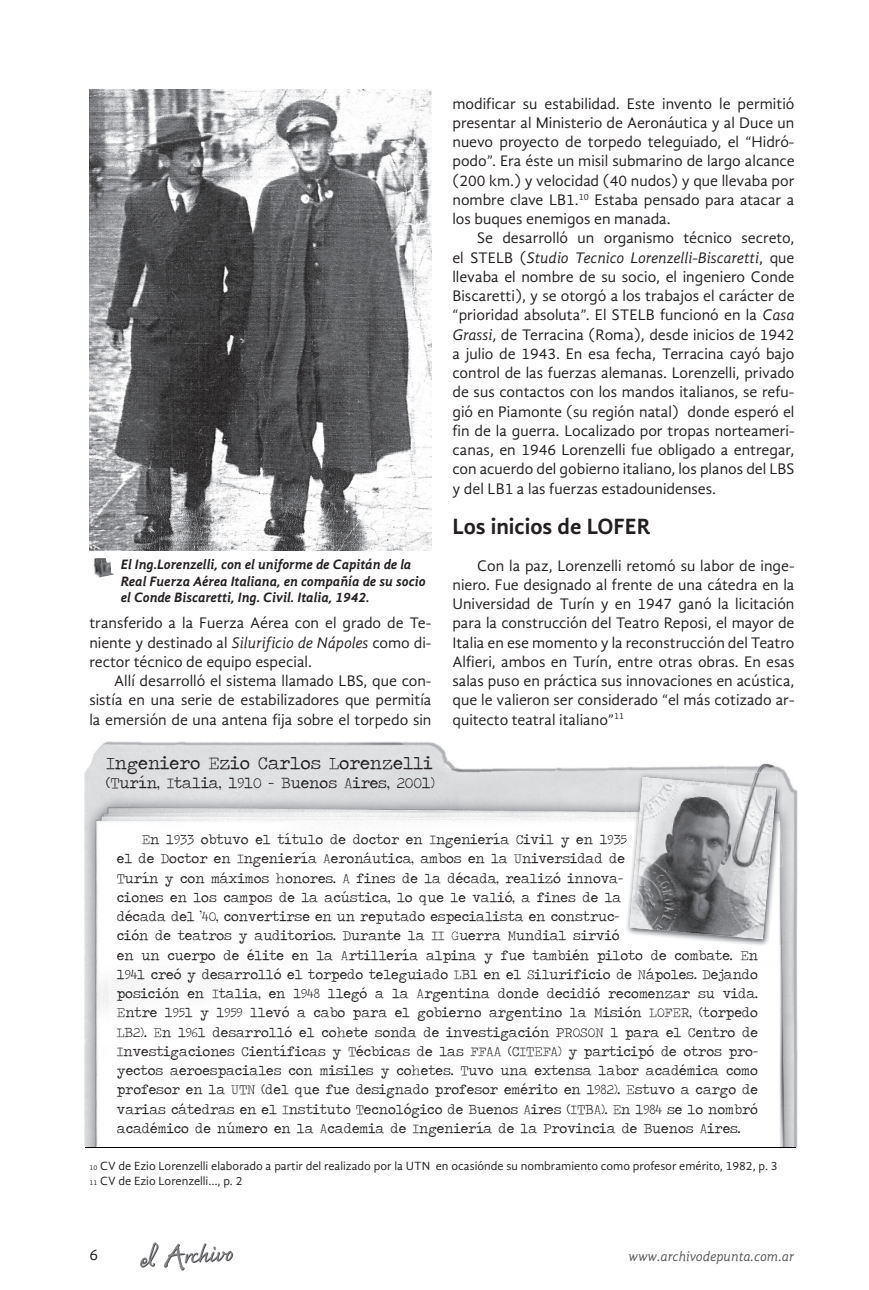
<style>
.page{position:relative;width:869px;height:1290px;background:#fff}
.page>*{position:absolute;margin:0;border:0;box-sizing:border-box;transform-origin:0 0}
.t1{font:700 22.75px "Gandhi Sans";color:#231f20}
.t2{font:18.38px "Traveling Typewriter";color:#231f20}
.t3{font:15.75px/19.2px "Gandhi Sans";color:#231f20;text-align:justify}
.t4{font:15.75px "Traveling Typewriter";color:#231f20}
.t5{font:14px/19.2px "Traveling Typewriter";color:#231f20}
.t6{font:italic 700 14px/16.8px "Gandhi Sans";color:#231f20}
.t7{font:italic 14px "Gandhi Sans";color:#57585a}
.t8{font:12.25px/14.7px "Gandhi Sans";color:#231f20}
.s1{font-style:italic}
.s2{font-size:7.17px}
</style>
<div class="page">
<img style="left:140px;top:1242px;width:94px;height:29px">
<img style="left:84px;top:741px;width:714px;height:406px">
<img style="left:142px;top:833px;width:483px;height:15px">
<img style="left:117px;top:852px;width:507px;height:15px">
<img style="left:625px;top:773px;width:157px;height:173px">
<svg style="left:625px;top:833px;width:1px;height:15px"></svg>
<img style="left:629px;top:776px;width:139px;height:163px">
<img style="left:89px;top:89px;width:342px;height:462px">
<img style="left:93px;top:558px;width:21px;height:20px">
<hr style="left:85px;top:1147px;width:710px;height:1px;background:#000">
<img style="left:724px;top:761px;width:51px;height:12px">
<img style="left:725px;top:773px;width:57px;height:94px">
<img style="left:726px;top:784px;width:49px;height:86px">
<p class="t6" style="left:121px;top:556px;width:306px">El Ing.Lorenzelli, con el uniforme de Capitán de la<br>Real Fuerza Aérea Italiana, en compañía de su socio el Conde Biscaretti, Ing. Civil. Italia, 1942.</p>
<p class="t3" style="left:89px;top:613px;width:343px">transferido a la Fuerza Aérea con el grado de Te&shy;niente y destinado al <span class="s1">Silurificio de Nápoles</span> como di&shy;rector técnico de equipo especial.</p>
<p class="t3" style="left:89px;top:671px;width:343px;text-indent:25px">Allí desarrolló el sistema llamado LBS, que con&shy;sistía en una serie de estabilizadores que permitía la emersión de una antena fija sobre el torpedo sin</p>
<p class="t2" style="left:106px;top:751px;width:328px">Ingeniero Ezio Carlos Lorenzelli</p>
<p class="t4" style="left:106px;top:773px;width:330px">(Turín, Italia, 1910 - Buenos Aires, 2001)</p>
<p class="t3" style="left:452px;top:94px;width:343px">modificar su estabilidad. Este invento le permitió presentar al Ministerio de Aeronáutica y al Duce un nuevo proyecto de torpedo teleguiado, el “Hidró&shy;podo”. Era éste un misil submarino de largo alcance (200 km.) y velocidad (40 nudos) y que llevaba por nombre clave LB1.<sup>10</sup> Estaba pensado para atacar a los buques enemigos en manada.</p>
<p class="t3" style="left:452px;top:228px;width:343px;text-indent:25px">Se desarrolló un organismo técnico secreto, el STELB (<span class="s1">Studio Tecnico Lorenzelli-Biscaretti</span>, que llevaba el nombre de su socio, el ingeniero Conde Biscaretti), y se otorgó a los trabajos el carácter de “prioridad absoluta”. El STELB funcionó en la <span class="s1">Casa Grassi</span>, de Terracina (Roma), desde inicios de 1942 a julio de 1943. En esa fecha, Terracina cayó bajo control de las fuerzas alemanas. Lorenzelli, privado de sus contactos con los mandos italianos, se refu&shy;gió en Piamonte (su región natal) donde esperó el fin de la guerra. Localizado por tropas norteameri&shy;canas, en 1946 Lorenzelli fue obligado a entregar, con acuerdo del gobierno italiano, los planos del LBS y del LB1 a las fuerzas estadounidenses.</p>
<h1 class="t1" style="left:452px;top:513px;width:200px">Los inicios de LOFER</h1>
<p class="t3" style="left:452px;top:556px;width:343px;text-indent:25px">Con la paz, Lorenzelli retomó su labor de inge&shy;niero. Fue designado al frente de una cátedra en la Universidad de Turín y en 1947 ganó la licitación para la construcción del Teatro Reposi, el mayor de Italia en ese momento y la reconstrucción del Teatro Alfieri, ambos en Turín, entre otras obras. En esas salas puso en práctica sus innovaciones en acústica, que le valieron ser considerado “el más cotizado ar&shy;quitecto teatral italiano”<sup>11</sup></p>
<p class="t5" style="left:117px;top:829px;width:642px;text-indent:25px">En 1933 obtuvo el título de doctor en Ingeniería Civil y en 1935<br>el de Doctor en Ingeniería Aeronáutica, ambos en la Universidad de<br>Turín y con máximos honores. A fines de la década, realizó innova-<br>ciones en los campos de la acústica, lo que le valió, a fines de la<br>década del ’40, convertirse en un reputado especialista en construc-<br>ción de teatros y auditorios. Durante la II Guerra Mundial sirvió<br>en un cuerpo de élite en la Artillería alpina y fue también piloto de combate. En 1941 creó y desarrolló el torpedo teleguiado LB1 en el Silurificio de Nápoles. Dejando posición en Italia, en 1948 llegó a la Argentina donde decidió recomenzar su vida.<br>Entre 1951 y 1959 llevó a cabo para el gobierno argentino la Misión LOFER, (torpedo LB2). En 1961 desarrolló el cohete sonda de investigación PROSON 1 para el Centro de Investigaciones Científicas y Técbicas de las FFAA (CITEFA) y participó de otros pro&shy;yectos aeroespaciales con misiles y cohetes. Tuvo una extensa labor académica como profesor en la UTN (del que fue designado profesor emérito en 1982). Estuvo a cargo de varias cátedras en el Instituto Tecnológico de Buenos Aires (ITBA). En 1984 se lo nombró académico de número en la Academia de Ingeniería de la Provincia de Buenos Aires.</p>
<p class="t8" style="left:89px;top:1159px;width:689px"><span class="s2">10</span> CV de Ezio Lorenzelli elaborado a partir del realizado por la UTN en ocasiónde su nombramiento como profesor emérito, 1982, p. 3<br><span class="s2">11</span> CV de Ezio Lorenzelli…, p. 2</p>
<p class="t3" style="left:89px;top:1245px;width:10px">6</p>
<p class="t7" style="left:628px;top:1248px;width:167px">www.archivodepunta.com.ar</p>
</div>
